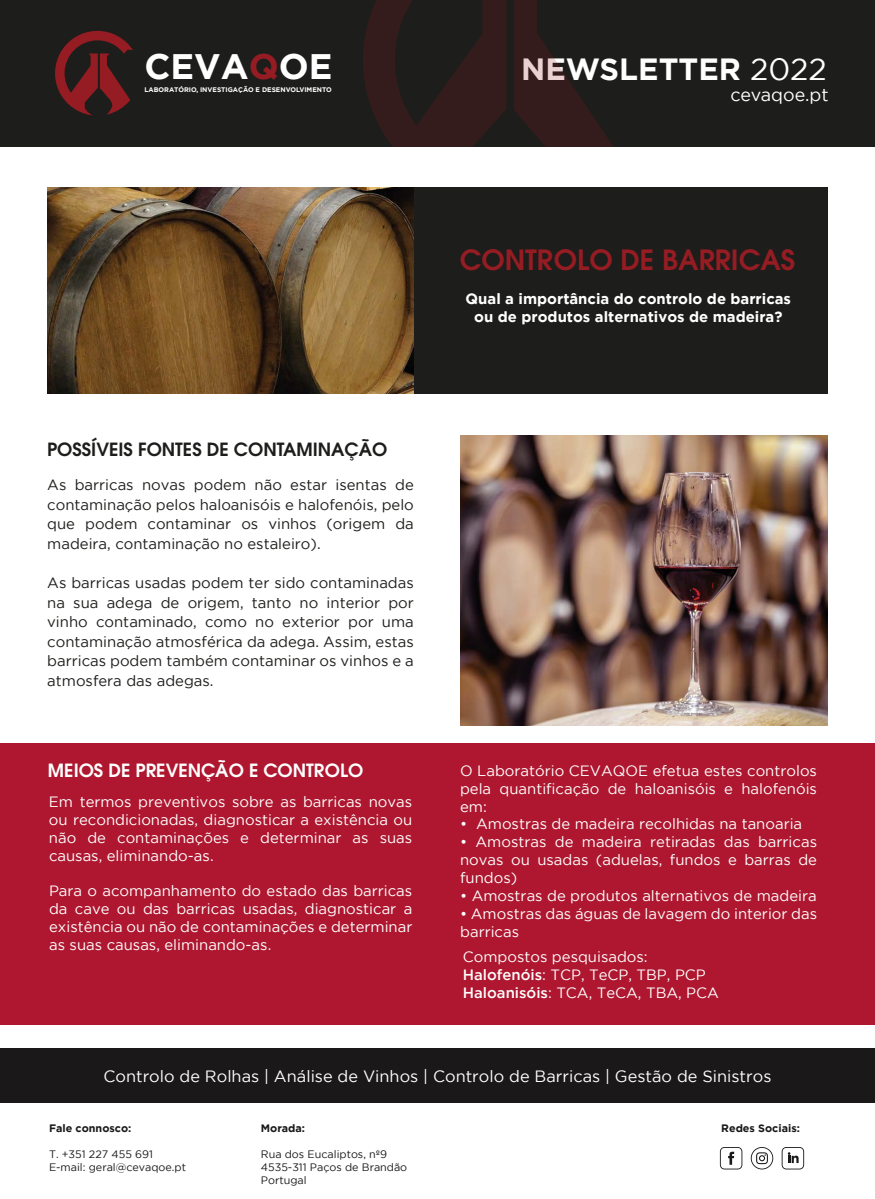
<style>
.page{position:relative;width:875px;height:1199px;background:#fff}
.page>*{position:absolute;margin:0;border:0;box-sizing:border-box;transform-origin:0 0}
.t1{font:700 35.35px "Gotham";color:#fff}
.t2{font:700 30.62px "Gotham";color:#fff}
.t3{font:600 27.74px "ITC Avant Garde Pro";color:#951c23}
.t4{font:600 18.11px "ITC Avant Garde Pro";color:#1d1d1b}
.t5{font:600 18.11px "ITC Avant Garde Pro";color:#fff}
.t6{font:17.94px "Gotham";color:#fff}
.t7{font:16.36px "Gotham";color:#fff}
.t8{font:14.88px/17.8px "Gotham";color:#fff;text-align:justify}
.t9{font:14.88px/19.6px "Gotham";color:#1d1d1b;text-align:justify}
.t10{font:700 14.88px/17.8px "Gotham";color:#fff;text-align:center}
.t11{font:10.76px/13px "Gotham";color:#1a1818}
.t12{font:700 10.76px "Gotham";color:#1a1818}
.t13{font:700 6.65px "Gotham";color:#fff}
.s1{color:#951c23}
.s2{font-weight:400}
.s3{font-weight:500}
</style>
<div class="page">
<div style="left:0;top:743px;width:875px;height:282px;background:#ae172f"></div>
<img style="left:47px;top:187px;width:367px;height:207px">
<div style="left:0;top:1048px;width:875px;height:54px;background:#1a1818"></div>
<svg style="left:720px;top:1147px;width:22px;height:22px"></svg>
<svg style="left:751px;top:1147px;width:22px;height:22px"></svg>
<svg style="left:782px;top:1147px;width:22px;height:22px"></svg>
<div style="left:0;top:0;width:875px;height:146px;background:#1d1d1b"></div>
<svg style="left:55px;top:31px;width:78px;height:84px"></svg>
<svg style="left:363px;top:0;width:250px;height:146px"></svg>
<img style="left:460px;top:435px;width:368px;height:290px">
<div style="left:414px;top:187px;width:414px;height:207px;background:#1d1d1b"></div>
<h1 class="t1" style="left:144px;top:43px;width:190px">CEVA<span class="s1">Q</span>OE</h1>
<p class="t13" style="left:144px;top:85px;width:189px">LABORATÓRIO, INVESTIGAÇÃO E DESENVOLVIMENTO</p>
<h2 class="t2" style="left:521px;top:49px;width:307px">NEWSLETTER <span class="s2">2022</span></h2>
<p class="t6" style="left:731px;top:83px;width:100px">cevaqoe.pt</p>
<p class="t4" style="left:47px;top:437px;width:342px">POSSÍVEIS FONTES DE CONTAMINAÇÃO</p>
<p class="t9" style="left:47px;top:474px;width:368px">As barricas novas podem não estar isentas de contaminação pelos haloanisóis e halofenóis, pelo que podem contaminar os vinhos (origem da madeira, contaminação no estaleiro).</p>
<p class="t9" style="left:47px;top:572px;width:368px">As barricas usadas podem ter sido contaminadas na sua adega de origem, tanto no interior por vinho contaminado, como no exterior por uma contaminação atmosférica da adega. Assim, estas barricas podem também contaminar os vinhos e a atmosfera das adegas.</p>
<p class="t5" style="left:48px;top:758px;width:317px">MEIOS DE PREVENÇÃO E CONTROLO</p>
<p class="t8" style="left:49px;top:792px;width:365px">Em termos preventivos sobre as barricas novas ou recondicionadas, diagnosticar a existência ou não de contaminações e determinar as suas causas, eliminando-as.</p>
<p class="t8" style="left:49px;top:882px;width:365px">Para o acompanhamento do estado das barricas da cave ou das barricas usadas, diagnosticar a existência ou não de contaminações e determinar as suas causas, eliminando-as.</p>
<h3 class="t3" style="left:460px;top:242px;width:337px">CONTROLO DE BARRICAS</h3>
<p class="t10" style="left:466px;top:290px;width:327px">Qual a importância do controlo de barricas ou de produtos alternativos de madeira?</p>
<p class="t8" style="left:460px;top:761px;width:358px">O Laboratório CEVAQOE efetua estes controlos pela quantificação de haloanisóis e halofenóis em:</p>
<p class="t8" style="left:460px;top:815px;width:344px">• Amostras de madeira recolhidas na tanoaria</p>
<p class="t8" style="left:460px;top:833px;width:358px">• Amostras de madeira retiradas das barricas novas ou usadas (aduelas, fundos e barras de fundos)</p>
<p class="t8" style="left:460px;top:886px;width:358px">• Amostras de produtos alternativos de madeira</p>
<p class="t8" style="left:460px;top:904px;width:358px">• Amostras das águas de lavagem do interior das barricas</p>
<p class="t8" style="left:463px;top:947px;width:258px;text-align:left">Compostos pesquisados:<br><span class="s3">Halofenóis</span>: TCP, TeCP, TBP, PCP<br><span class="s3">Haloanisóis</span>: TCA, TeCA, TBA, PCA</p>
<p class="t7" style="left:103px;top:1065px;width:670px">Controlo de Rolhas | Análise de Vinhos | Controlo de Barricas | Gestão de Sinistros</p>
<p class="t12" style="left:49px;top:1121px;width:84px">Fale connosco:</p>
<p class="t11" style="left:49px;top:1147px;width:139px">T. +351 227 455 691<br>E-mail: geral@cevaqoe.pt</p>
<p class="t12" style="left:261px;top:1121px;width:46px">Morada:</p>
<p class="t12" style="left:721px;top:1121px;width:80px">Redes Sociais:</p>
<p class="t11" style="left:261px;top:1147px;width:148px">Rua dos Eucaliptos, nº9<br>4535-311 Paços de Brandão<br>Portugal</p>
</div>
